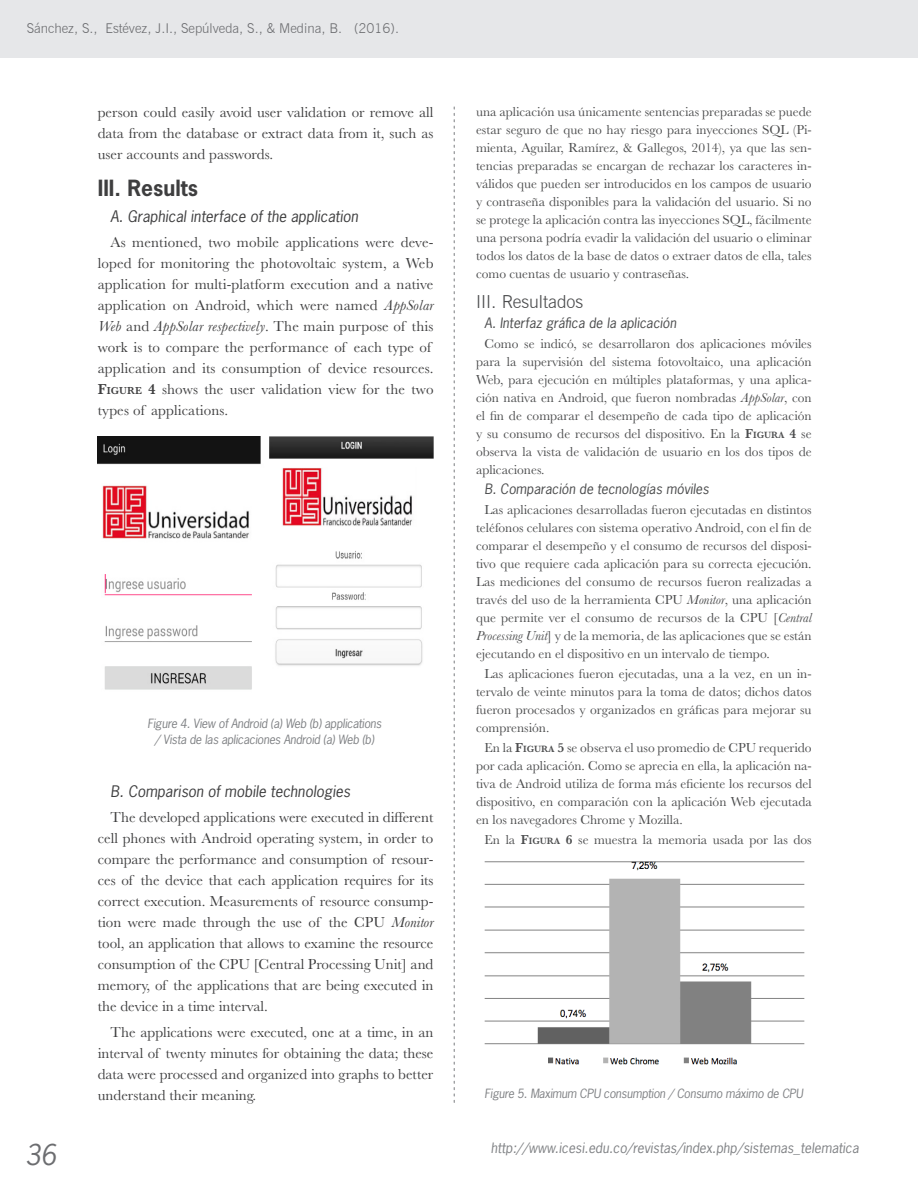
<style>
.page{position:relative;width:918px;height:1188px;background:#fff}
.page>*{position:absolute;margin:0;border:0;box-sizing:border-box;transform-origin:0 0}
.t1{font:italic 27px "News Gothic Std";color:#6c6d70}
.t2{font:700 21px "News Gothic Std";color:#3e3e3f}
.caja_esp{font:300 18px "News Gothic BT";color:#4b4c4d}
.t3{font:15px/21px "Baskerville MT Std";letter-spacing:.01em;color:#3e3e3f;text-align:justify}
.t4{font:italic 15px "News Gothic Std";color:#3e3e3f}
.caja_esp-2{font:13.5px/18px "Baskerville MT Std";color:#4b4c4d;text-align:justify}
.caja_esp-3{font:italic 13.5px "News Gothic Std";color:#4b4c4d}
.t5{font:italic 13.5px "News Gothic Std";color:#808285}
.arr{font:300 13.5px "News Gothic BT";color:#6c6d70}
.arr-2{font:italic 12px "News Gothic Std";letter-spacing:-.02em;color:#808285}
.s1{font-style:italic}
.s2{font-weight:600}
.s3{font-weight:600;font-size:10.5px}
.s4{font-weight:600;font-size:9.45px}
</style>
<div class="page">
<svg style="left:454px;top:107px;width:1px;height:995px"></svg>
<div style="left:0;top:0;width:918px;height:57px;background:#e6e7e9"></div>
<img style="left:98px;top:437px;width:335px;height:253px">
<img style="left:484px;top:861px;width:321px;height:204px">
<p class="arr" style="left:27px;top:20px;width:374px">Sánchez, S., Estévez, J.I., Sepúlveda, S., &amp; Medina, B. (2016).</p>
<p class="t3" style="left:98px;top:101px;width:337px">person could easily avoid user validation or remove all data from the database or extract data from it, such as user accounts and passwords.</p>
<p class="t2" style="left:98px;top:175px;width:102px">III. Results</p>
<p class="t4" style="left:111px;top:206px;width:249px">A. Graphical interface of the application</p>
<p class="t3" style="left:98px;top:232px;width:337px;text-align:left;text-indent:13px">As mentioned, two mobile applications were deve&shy;loped for monitoring the photovoltaic system, a Web application for multi-platform execution and a native application on Android, which were named <span class="s1">AppSolar Web</span> and <span class="s1">AppSolar respectively</span>. The main purpose of this work is to compare the performance of each type of application and its consumption of device resources.<br><span class="s2">F</span><span class="s3">IGURE</span> <span class="s2">4</span> shows the user validation view for the two types of applications.</p>
<p class="arr-2" style="left:148px;top:716px;width:236px">Figure 4. View of Android (a) Web (b) applications</p>
<p class="arr-2" style="left:155px;top:732px;width:221px">/ Vista de las aplicaciones Android (a) Web (b)</p>
<p class="t4" style="left:111px;top:782px;width:241px">B. Comparison of mobile technologies</p>
<p class="t3" style="left:98px;top:807px;width:337px;text-indent:13px">The developed applications were executed in different cell phones with Android operating system, in order to compare the performance and consumption of resour&shy;ces of the device that each application requires for its correct execution. Measurements of resource consump&shy;tion were made through the use of the CPU <span class="s1">Monitor </span>tool, an application that allows to examine the resource consumption of the CPU [Central Processing Unit] and memory, of the applications that are being executed in the device in a time interval.</p>
<p class="t3" style="left:98px;top:1021px;width:337px;text-indent:13px">The applications were executed, one at a time, in an interval of twenty minutes for obtaining the data; these data were processed and organized into graphs to better understand their meaning.</p>
<p class="caja_esp-2" style="left:476px;top:102px;width:337px">una aplicación usa únicamente sentencias preparadas se puede estar seguro de que no hay riesgo para inyecciones SQL (Pi&shy;mienta, Aguilar, Ramírez, &amp; Gallegos, 2014), ya que las sen&shy;tencias preparadas se encargan de rechazar los caracteres in&shy;válidos que pueden ser introducidos en los campos de usuario y contraseña disponibles para la validación del usuario. Si no se protege la aplicación contra las inyecciones SQL, fácilmente una persona podría evadir la validación del usuario o eliminar todos los datos de la base de datos o extraer datos de ella, tales como cuentas de usuario y contraseñas.</p>
<p class="caja_esp" style="left:476px;top:290px;width:109px">III. Resultados</p>
<p class="caja_esp-3" style="left:485px;top:314px;width:193px">A. Interfaz gráfica de la aplicación</p>
<p class="caja_esp-2" style="left:476px;top:334px;width:337px;text-indent:9px">Como se indicó, se desarrollaron dos aplicaciones móviles para la supervisión del sistema fotovoltaico, una aplicación Web, para ejecución en múltiples plataformas, y una aplica&shy;ción nativa en Android, que fueron nombradas <span class="s1">AppSolar</span>, con el fin de comparar el desempeño de cada tipo de aplicación y su consumo de recursos del dispositivo. En la <span class="s2">F</span><span class="s4">IGURA</span> <span class="s2">4</span> se observa la vista de validación de usuario en los dos tipos de aplicaciones.</p>
<p class="caja_esp-3" style="left:485px;top:480px;width:226px">B. Comparación de tecnologías móviles</p>
<p class="caja_esp-2" style="left:476px;top:501px;width:337px;text-indent:9px">Las aplicaciones desarrolladas fueron ejecutadas en distintos teléfonos celulares con sistema operativo Android, con el fin de comparar el desempeño y el consumo de recursos del disposi&shy;tivo que requiere cada aplicación para su correcta ejecución.<br>Las mediciones del consumo de recursos fueron realizadas a través del uso de la herramienta CPU <span class="s1">Monitor</span>, una aplicación que permite ver el consumo de recursos de la CPU [<span class="s1">Central Processing Unit</span>] y de la memoria, de las aplicaciones que se están ejecutando en el dispositivo en un intervalo de tiempo.</p>
<p class="caja_esp-2" style="left:476px;top:665px;width:337px;text-indent:9px">Las aplicaciones fueron ejecutadas, una a la vez, en un in&shy;tervalo de veinte minutos para la toma de datos; dichos datos fueron procesados y organizados en gráficas para mejorar su comprensión.</p>
<p class="caja_esp-2" style="left:476px;top:739px;width:337px;text-indent:9px">En la <span class="s2">F</span><span class="s4">IGURA</span> <span class="s2">5</span> se observa el uso promedio de CPU requerido por cada aplicación. Como se aprecia en ella, la aplicación na&shy;tiva de Android utiliza de forma más eficiente los recursos del dispositivo, en comparación con la aplicación Web ejecutada en los navegadores Chrome y Mozilla.</p>
<p class="caja_esp-2" style="left:485px;top:831px;width:329px">En la <span class="s2">F</span><span class="s4">IGURA</span> <span class="s2">6</span> se muestra la memoria usada por las dos</p>
<p class="arr-2" style="left:485px;top:1086px;width:320px">Figure 5. Maximum CPU consumption / Consumo máximo de CPU</p>
<h1 class="t1" style="left:25px;top:1138px;width:33px">36</h1>
<p class="t5" style="left:491px;top:1139px;width:370px">http://www.icesi.edu.co/revistas/index.php/sistemas_telematica</p>
</div>
